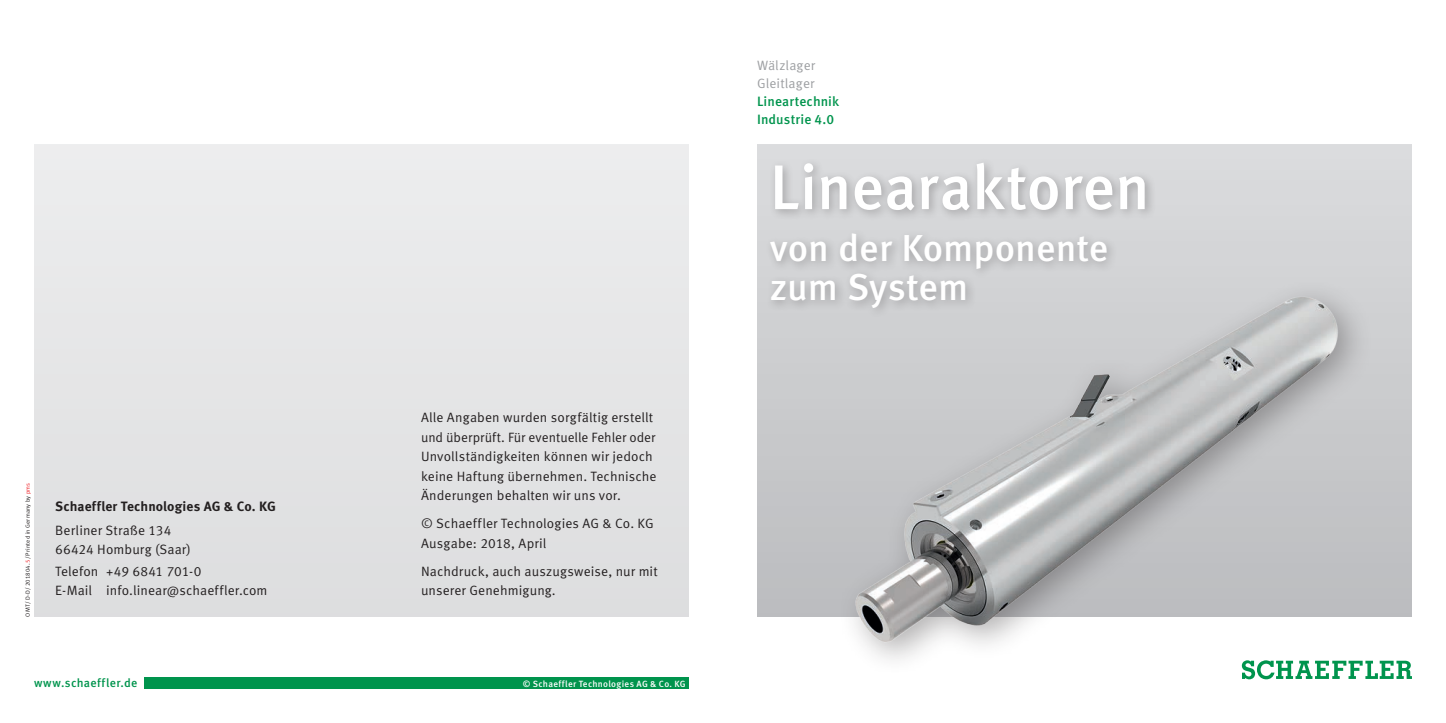
<style>
.page{position:relative;width:1446px;height:723px;background:#fff}
.page>*{position:absolute;margin:0;border:0;box-sizing:border-box;transform-origin:0 0}
.t1{font:500 63px "Schaeffler Meta";letter-spacing:-.005em;color:#fff}
.t2{font:500 37.5px/39px "Schaeffler Meta";letter-spacing:-.005em;color:#fff}
.t3{font:13.5px/19.5px "Schaeffler Meta";letter-spacing:.005em;color:#231f20}
.t4{font:700 13.5px "Schaeffler Meta";letter-spacing:.005em;color:#231f20}
.t5{font:500 13.5px/18px "Schaeffler Meta";letter-spacing:.005em;color:#00944d}
.t6{font:13.5px/18px "Schaeffler Meta";letter-spacing:.01em;color:#9d9fa2}
.t7{font:500 12px "Schaeffler Meta";letter-spacing:.025em;color:#00944d}
.t8{font:500 9px "Schaeffler Meta";letter-spacing:.03em;color:#fff}
.t9{font:6px "Schaeffler Meta";letter-spacing:.025em;color:#231f20}
.s1{color:#ee1d23}
</style>
<div class="page">
<div style="left:34px;top:145px;width:655px;height:472px;background:#e5e5e6"></div>
<div style="left:757px;top:145px;width:655px;height:472px;background:linear-gradient(to bottom,#dbdcde,#bbbcbf)"></div>
<div style="left:837px;top:278px;width:536px;height:399px;background:#231f20;opacity:.35"></div>
<img style="left:825px;top:219px;width:531px;height:461px">
<div style="left:764px;top:157px;width:393px;height:162px;background:#231f20;opacity:.3"></div>
<div style="left:145px;top:677px;width:544px;height:12px;background:#00944d"></div>
<svg style="left:1242px;top:660px;width:170px;height:19px"></svg>
<p class="t9" style="left:24px;top:617px;width:135px;rotate:-90deg">OMT/D-D/201804.<span class="s1">5</span>/Printed in Germany by <span class="s1">pms</span></p>
<p class="t4" style="left:55px;top:498px;width:222px">Schaeffler Technologies AG &amp; Co. KG</p>
<p class="t3" style="left:55px;top:520px;width:137px">Berliner Straße 134<br>66424 Homburg (Saar)</p>
<p class="t3" style="left:55px;top:561px;width:214px">Telefon +49 6841 701-0<br>E-Mail info.linear@schaeffler.com</p>
<p class="t3" style="left:421px;top:408px;width:237px">Alle Angaben wurden sorgfältig erstellt und überprüft. Für eventuelle Fehler oder Unvollständigkeiten können wir jedoch keine Haftung übernehmen. Technische Änderungen behalten wir uns vor.</p>
<p class="t3" style="left:421px;top:514px;width:234px">© Schaeffler Technologies AG &amp; Co. KG<br>Ausgabe: 2018, April</p>
<p class="t3" style="left:421px;top:561px;width:238px">Nachdruck, auch auszugsweise, nur mit unserer Genehmigung.</p>
<p class="t7" style="left:34px;top:675px;width:105px">www.schaeffler.de</p>
<p class="t8" style="left:523px;top:678px;width:165px">© Schaeffler Technologies AG &amp; Co. KG</p>
<p class="t6" style="left:757px;top:56px;width:60px">Wälzlager<br>Gleitlager</p>
<p class="t5" style="left:757px;top:92px;width:84px">Lineartechnik<br>Industrie 4.0</p>
<h1 class="t1" style="left:770px;top:148px;width:382px">Linearaktoren</h1>
<h2 class="t2" style="left:770px;top:229px;width:340px">von der Komponente zum System</h2>
</div>
